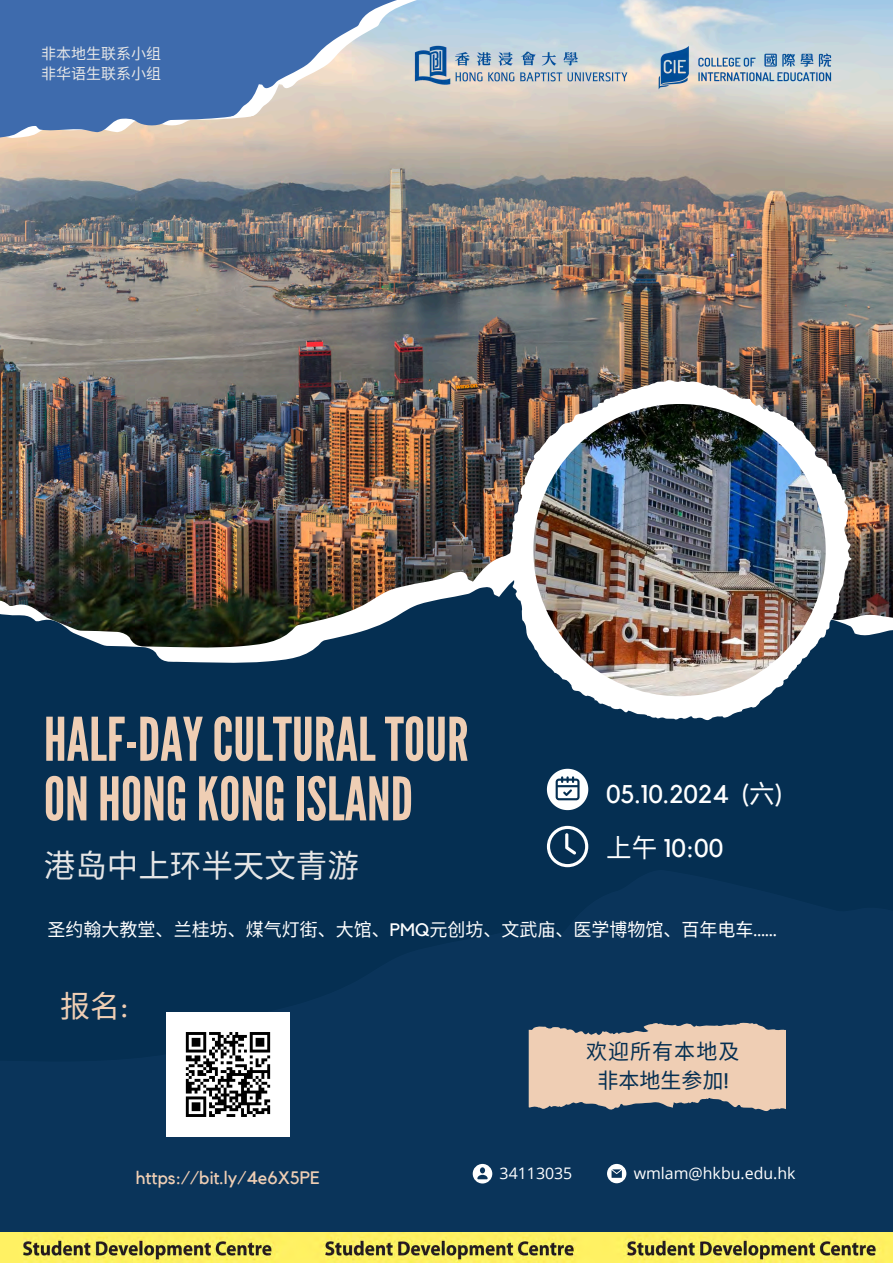
<style>
.page{position:relative;width:893px;height:1263px;background:#052f52}
.page>*{position:absolute;margin:0;border:0;box-sizing:border-box;transform-origin:0 0}
.t1{font:60px/59.6px "League Gothic";color:#efceb4}
.t2{font:31.5px "Noto Sans CJ Ksc";color:#e6e6e6}
.t3{font:30px "Noto Sans CJ Ksc";color:#efceb4}
.t4{font:25.5px/53.4px "Kollektif";color:#fff}
.t5{font:21px/29.2px "Noto Sans CJ Ksc";letter-spacing:.05em;color:#052f52;text-align:center}
.t6{font:18px "Noto Sans CJ Ksc";color:#fff}
.t7{font:18px "Kollektif";color:#efceb4}
.t8{font:15.9px "Open Sans";color:#fff}
.t9{font:15px "Noto Sans CJ Ksc";color:#e6e6e6}
.s1{font-family:"Noto Sans CJ Ksc"}
.s2{font-family:"Kollektif"}
</style>
<div class="page">
<img style="left:0;top:0;width:893px;height:545px">
<img style="left:0;top:545px;width:893px;height:15px">
<svg style="left:0;top:560px;width:893px;height:161px"></svg>
<svg style="left:598px;top:0;width:20px;height:212px;background:#afb1b1"></svg>
<svg style="left:0;top:0;width:598px;height:212px;background:#8f9bae"></svg>
<img style="left:507px;top:380px;width:344px;height:340px">
<svg style="left:524px;top:391px;width:314px;height:321px;fill:#fff"></svg>
<img style="left:533px;top:404px;width:292px;height:292px;border-radius:50%">
<img style="left:0;top:1232px;width:893px;height:31px">
<svg style="left:473px;top:1164px;width:19px;height:19px"></svg>
<svg style="left:607px;top:1164px;width:19px;height:19px"></svg>
<svg style="left:547px;top:769px;width:41px;height:41px"></svg>
<svg style="left:547px;top:826px;width:41px;height:41px"></svg>
<img style="left:414px;top:45px;width:417px;height:44px">
<img style="left:166px;top:1013px;width:123px;height:123px">
<svg style="left:529px;top:1022px;width:257px;height:90px;background:#cdb7a7"></svg>
<h2 class="t9" style="left:41px;top:41px;width:121px">非本地生联系小组</h2>
<p class="t9" style="left:41px;top:62px;width:121px">非华语生联系小组</p>
<p class="t1" style="left:44px;top:711px;width:426px">HALF-DAY CULTURAL TOUR<br>ON HONG KONG ISLAND</p>
<p class="t2" style="left:44px;top:841px;width:317px">港岛中上环半天文青游</p>
<h4 class="t4" style="left:606px;top:768px;width:178px">05.10.2024 (<span class="s1">六</span>)<span class="s1">上午</span> 10:00</h4>
<p class="t6" style="left:48px;top:915px;width:730px">圣约翰大教堂、兰桂坊、煤气灯街、大馆、<span class="s2">PMQ</span>元创坊、文武庙、医学博物馆、百年电车<span class="s2">……</span></p>
<h1 class="t3" style="left:60px;top:982px;width:71px">报名<span class="s2">:</span></h1>
<p class="t7" style="left:136px;top:1169px;width:186px">https://bit.ly/4e6X5PE</p>
<p class="t5" style="left:586px;top:1035px;width:155px">欢迎所有本地及非本地生参加<span class="s2">!</span></p>
<p class="t8" style="left:499px;top:1162px;width:74px">34113035</p>
<p class="t8" style="left:633px;top:1162px;width:163px">wmlam@hkbu.edu.hk</p>
</div>
